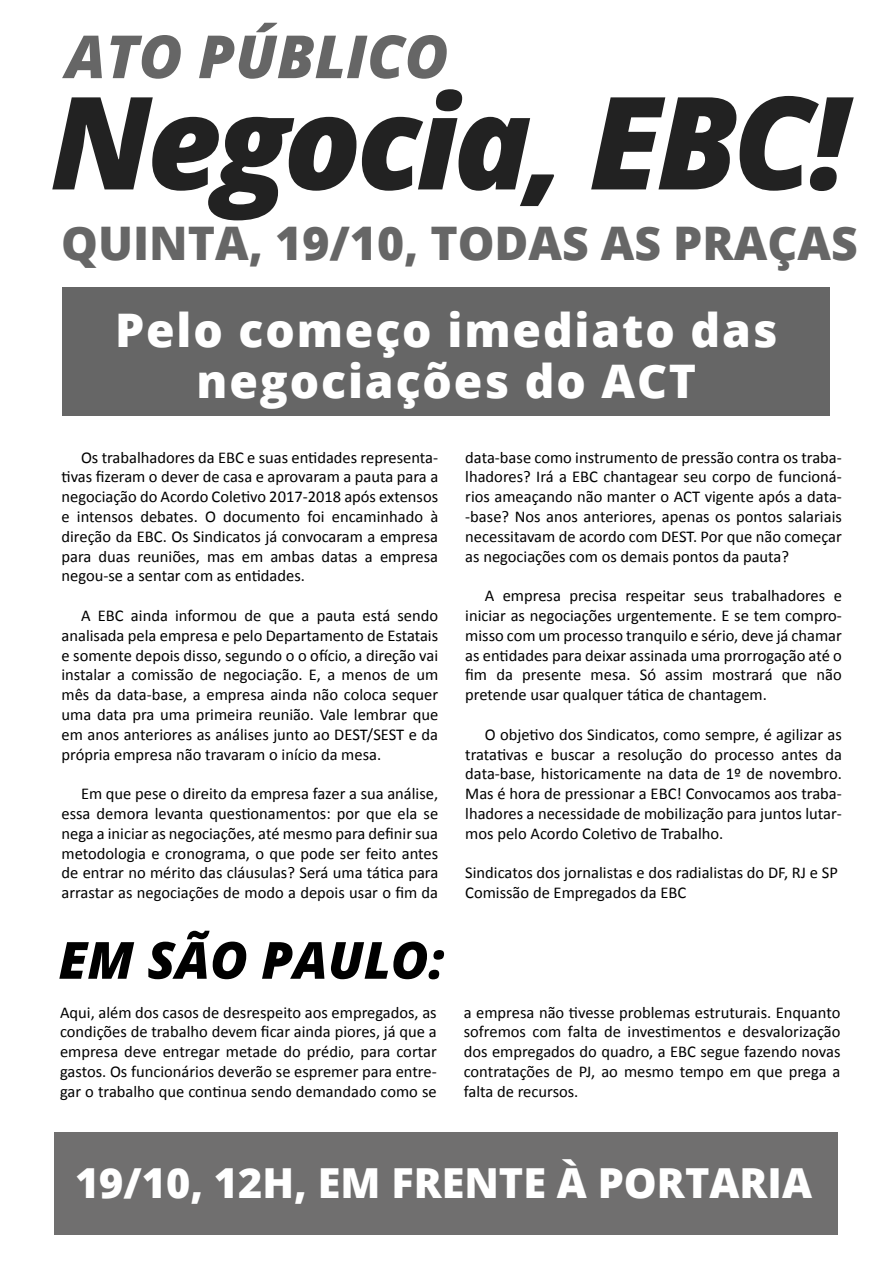
<style>
.page{position:relative;width:893px;height:1263px;background:#fff}
.page>*{position:absolute;margin:0;border:0;box-sizing:border-box;transform-origin:0 0}
.t1{font:italic 800 129px "Open Sans";letter-spacing:-.04em;color:#222}
.t2{font:italic 800 59.55px "Open Sans";color:#666}
.t3{font:italic 800 51.3px "Open Sans";color:#000}
.t4{font:800 46.35px/50.6px "Open Sans";letter-spacing:.04em;color:#fff;text-align:center}
.t5{font:800 46.35px "Open Sans";color:#666}
.t6{font:800 41.4px "Open Sans";color:#fff}
.t7{font:16.5px/19.8px "Calibri";color:#000;text-align:justify}
</style>
<div class="page">
<div style="left:69px;top:307px;width:753px;height:90px;background:#666"></div>
<div style="left:806px;top:393px;width:23px;height:23px;background:#666"></div>
<div style="left:62px;top:309px;width:23px;height:86px;background:#666"></div>
<div style="left:62px;top:393px;width:23px;height:23px;background:#666"></div>
<div style="left:806px;top:309px;width:23px;height:86px;background:#666"></div>
<div style="left:84px;top:393px;width:724px;height:23px;background:#666"></div>
<div style="left:806px;top:288px;width:23px;height:23px;background:#666"></div>
<div style="left:62px;top:288px;width:23px;height:23px;background:#666"></div>
<div style="left:84px;top:288px;width:724px;height:23px;background:#666"></div>
<div style="left:54px;top:1132px;width:783px;height:102px;background:#706f6f"></div>
<h2 class="t2" style="left:66px;top:11px;width:384px">ATO PÚBLICO</h2>
<h1 class="t1" style="left:50px;top:44px;width:799px">Negocia, EBC!</h1>
<h3 class="t5" style="left:61px;top:208px;width:798px">QUINTA, 19/10, TODAS AS PRAÇAS</h3>
<h3 class="t4" style="left:115px;top:302px;width:664px">Pelo começo imediato das negociações do ACT</h3>
<p class="t7" style="left:61px;top:447px;width:378px;text-indent:20px">Os trabalhadores da EBC e suas entidades representa&shy;tivas fizeram o dever de casa e aprovaram a pauta para a negociação do Acordo Coletivo 2017-2018 após extensos e intensos debates. O documento foi encaminhado à direção da EBC. Os Sindicatos já convocaram a empresa para duas reuniões, mas em ambas datas a empresa negou-se a sentar com as entidades.</p>
<p class="t7" style="left:61px;top:605px;width:378px;text-indent:20px">A EBC ainda informou de que a pauta está sendo analisada pela empresa e pelo Departamento de Estatais e somente depois disso, segundo o o ofício, a direção vai instalar a comissão de negociação. E, a menos de um mês da data-base, a empresa ainda não coloca sequer uma data pra uma primeira reunião. Vale lembrar que em anos anteriores as análises junto ao DEST/SEST e da própria empresa não travaram o início da mesa.</p>
<p class="t7" style="left:61px;top:783px;width:378px;text-indent:20px">Em que pese o direito da empresa fazer a sua análise, essa demora levanta questionamentos: por que ela se nega a iniciar as negociações, até mesmo para definir sua metodologia e cronograma, o que pode ser feito antes de entrar no mérito das cláusulas? Será uma tática para arrastar as negociações de modo a depois usar o fim da</p>
<h3 class="t3" style="left:58px;top:921px;width:387px">EM SÃO PAULO:</h3>
<p class="t7" style="left:465px;top:447px;width:378px">data-base como instrumento de pressão contra os traba&shy;lhadores? Irá a EBC chantagear seu corpo de funcioná&shy;rios ameaçando não manter o ACT vigente após a data--base? Nos anos anteriores, apenas os pontos salariais necessitavam de acordo com DEST. Por que não começar as negociações com os demais pontos da pauta?</p>
<p class="t7" style="left:465px;top:585px;width:378px;text-indent:20px">A empresa precisa respeitar seus trabalhadores e iniciar as negociações urgentemente. E se tem compro&shy;misso com um processo tranquilo e sério, deve já chamar as entidades para deixar assinada uma prorrogação até o fim da presente mesa. Só assim mostrará que não pretende usar qualquer tática de chantagem.</p>
<p class="t7" style="left:465px;top:724px;width:378px;text-indent:20px">O objetivo dos Sindicatos, como sempre, é agilizar as tratativas e buscar a resolução do processo antes da data-base, historicamente na data de 1º de novembro.<br>Mas é hora de pressionar a EBC! Convocamos aos traba&shy;lhadores a necessidade de mobilização para juntos lutar&shy;mos pelo Acordo Coletivo de Trabalho.</p>
<p class="t7" style="left:465px;top:862px;width:374px">Sindicatos dos jornalistas e dos radialistas do DF, RJ e SP<br>Comissão de Empregados da EBC</p>
<p class="t7" style="left:60px;top:1002px;width:378px">Aqui, além dos casos de desrespeito aos empregados, as condições de trabalho devem ficar ainda piores, já que a empresa deve entregar metade do prédio, para cortar gastos. Os funcionários deverão se espremer para entre&shy;gar o trabalho que continua sendo demandado como se</p>
<p class="t7" style="left:464px;top:1002px;width:378px">a empresa não tivesse problemas estruturais. Enquanto sofremos com falta de investimentos e desvalorização dos empregados do quadro, a EBC segue fazendo novas contratações de PJ, ao mesmo tempo em que prega a falta de recursos.</p>
<h3 class="t6" style="left:75px;top:1151px;width:738px">19/10, 12H, EM FRENTE À PORTARIA</h3>
</div>
